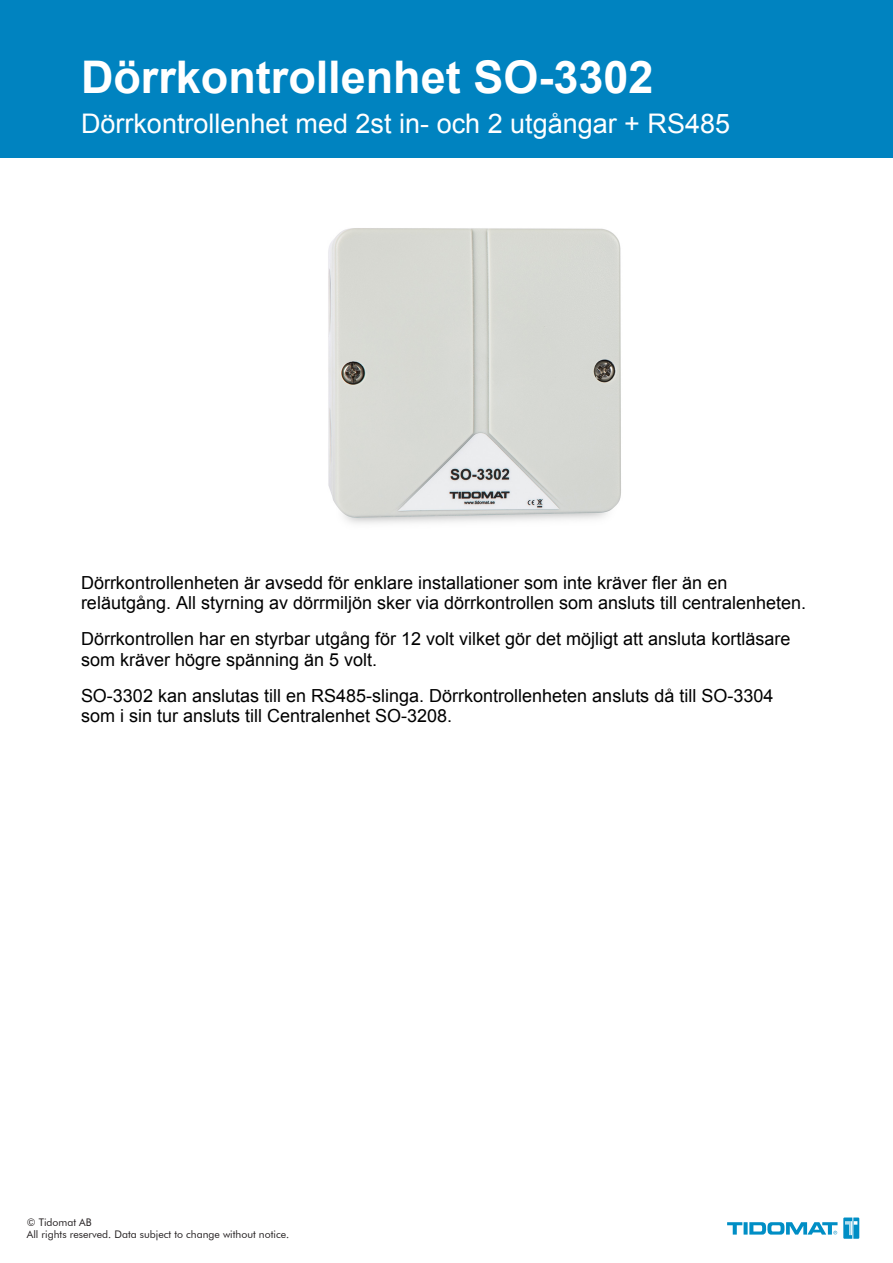
<style>
.page{position:relative;width:893px;height:1263px;background:#fff}
.page>*{position:absolute;margin:0;border:0;box-sizing:border-box;transform-origin:0 0}
.t1{font:700 45px "Arial";color:#fff}
.t2{font:27px "Arial";color:#fff}
.t3{font:18px/20.1px "Arial";color:#000}
.t4{font:10.5px/12.6px "Futura BT";color:#231f20}
</style>
<div class="page">
<svg style="left:744px;top:1222px;width:4px;height:12px"></svg>
<svg style="left:727px;top:1222px;width:15px;height:12px"></svg>
<svg style="left:749px;top:1217px;width:110px;height:22px"></svg>
<div style="left:0;top:0;width:893px;height:157px;background:#0083c0"></div>
<img style="left:328px;top:228px;width:293px;height:296px">
<h1 class="t1" style="left:81px;top:52px;width:574px">Dörrkontrollenhet SO-3302</h1>
<h2 class="t2" style="left:81px;top:108px;width:651px">Dörrkontrollenhet med 2st in- och 2 utgångar + RS485</h2>
<p class="t3" style="left:81px;top:573px;width:727px">Dörrkontrollenheten är avsedd för enklare installationer som inte kräver fler än en reläutgång. All styrning av dörrmiljön sker via dörrkontrollen som ansluts till centralenheten.</p>
<p class="t3" style="left:81px;top:629px;width:711px">Dörrkontrollen har en styrbar utgång för 12 volt vilket gör det möjligt att ansluta kortläsare som kräver högre spänning än 5 volt.</p>
<p class="t3" style="left:81px;top:686px;width:694px">SO-3302 kan anslutas till en RS485-slinga. Dörrkontrollenheten ansluts då till SO-3304 som i sin tur ansluts till Centralenhet SO-3208.</p>
<p class="t4" style="left:27px;top:1215px;width:264px">© Tidomat AB<br>All rights reserved. Data subject to change without notice.</p>
</div>
